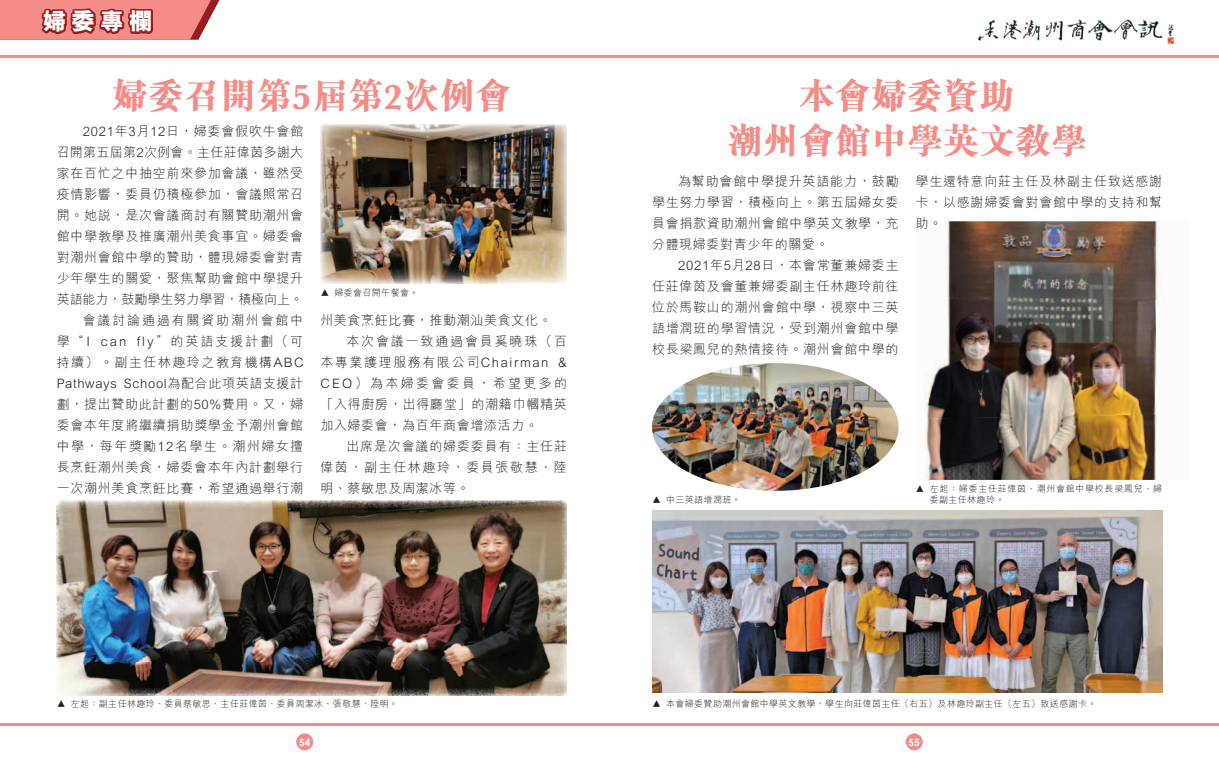
<style>
.page{position:relative;width:1219px;height:766px;background:#fff}
.page>*{position:absolute;margin:0;border:0;box-sizing:border-box;transform-origin:0 0}
.t1{font:800 36px/45px "M Sung";color:#f48d88;text-align:center}
.t2{font:800 24px "M Hei";color:#fff}
.t3{font:300 13px/21px "M Hei";letter-spacing:.055em;color:#231f20;text-align:justify}
.t4{font:300 13px "M Hei";letter-spacing:.125em;color:#231f20}
.t5{font:300 13px "M Hei";letter-spacing:.18em;color:#231f20}
.t6{font:300 13px "M Hei";letter-spacing:.14em;color:#231f20}
.t7{font:700 10px "Century Gothic";color:#fff}
.t8{font:300 9px "M Hei";letter-spacing:.04em;color:#231f20}
.t9{font:300 9px/11px "M Hei";letter-spacing:.08em;color:#231f20}
</style>
<div class="page">
<img style="left:978px;top:19px;width:197px;height:25px">
<hr style="left:0;top:56px;width:1219px;height:2px;background:#f48d88">
<hr style="left:0;top:723px;width:1219px;height:2px;background:#f48d88">
<div style="left:296px;top:733px;width:17px;height:17px;background:#f48d88;border-radius:50%"></div>
<div style="left:906px;top:733px;width:17px;height:17px;background:#f48d88;border-radius:50%"></div>
<svg style="left:0;top:0;width:219px;height:40px;background:#d8716f"></svg>
<img style="left:320px;top:124px;width:247px;height:159px">
<img style="left:57px;top:500px;width:510px;height:194px">
<img style="left:652px;top:510px;width:510px;height:182px">
<img style="left:652px;top:363px;width:247px;height:127px">
<img style="left:924px;top:221px;width:230px;height:193px">
<img style="left:1154px;top:221px;width:5px;height:193px">
<img style="left:925px;top:414px;width:232px;height:66px">
<h2 class="t2" style="left:43px;top:9px;width:112px">婦委專欄</h2>
<h1 class="t1" style="left:112px;top:75px;width:401px">婦委召開第5屆第2次例會</h1>
<p class="t3" style="left:57px;top:121px;width:248px;text-align:right">2021年3月12日，婦委會假吹牛會館<br>召開第五屆第2次例會。主任莊偉茵多謝大家在百忙之中抽空前來參加會議，雖然受疫情影響，委員仍積極參加，會議照常召開。她說，是次會議商討有關贊助潮州會館中學教學及推廣潮州美食事宜。婦委會對潮州會館中學的贊助，體現婦委會對青少年學生的關愛，聚焦幫助會館中學提升英語能力，鼓勵學生努力學習，積極向上。會議討論通過有關資助潮州會館中學“I can fly”的英語支援計劃（可持續）。副主任林趣玲之教育機構ABC<br>Pathways School為配合此項英語支援計劃，提出贊助此計劃的50%費用。又，婦委會本年度將繼續捐助獎學金予潮州會館中學，每年獎勵12名學生。潮州婦女擅長烹飪潮州美食，婦委會本年內計劃舉行一次潮州美食烹飪比賽，希望通過舉行潮</p>
<p class="t8" style="left:320px;top:288px;width:100px">▲ 婦委會召開午餐會。</p>
<p class="t3" style="left:320px;top:310px;width:233px">州美食烹飪比賽，推動潮汕美食文化。</p>
<p class="t6" style="left:346px;top:334px;width:222px">本次會議一致通過會員奚曉珠（百</p>
<p class="t4" style="left:320px;top:355px;width:248px">本專業護理服務有限公司Chairman &amp;</p>
<p class="t5" style="left:320px;top:376px;width:248px">CEO）為本婦委會委員，希望更多的</p>
<p class="t3" style="left:320px;top:394px;width:248px">「入得廚房，出得廳堂」的潮籍巾幗精英</p>
<p class="t3" style="left:320px;top:415px;width:219px">加入婦委會，為百年商會增添活力。</p>
<p class="t3" style="left:346px;top:436px;width:222px">出席是次會議的婦委委員有：主任莊</p>
<p class="t4" style="left:320px;top:460px;width:248px">偉茵，副主任林趣玲，委員張敬慧、陸</p>
<p class="t3" style="left:320px;top:478px;width:151px">明、蔡敏思及周潔冰等。</p>
<p class="t8" style="left:57px;top:699px;width:343px">▲ 左起：副主任林趣玲、委員蔡敏思、主任莊偉茵、委員周潔冰、張敬慧、陸明。</p>
<h1 class="t1" style="left:727px;top:75px;width:361px">本會婦委資助<br>潮州會館中學英文教學</h1>
<p class="t3" style="left:652px;top:171px;width:248px;text-indent:26px">為幫助會館中學提升英語能力，鼓勵學生努力學習，積極向上。第五屆婦女委員會捐款資助潮州會館中學英文教學，充分體現婦委對青少年的關愛。</p>
<p class="t3" style="left:652px;top:255px;width:248px;text-indent:26px">2021年5月28日，本會常董兼婦委主任莊偉茵及會董兼婦委副主任林趣玲前往位於馬鞍山的潮州會館中學，視察中三英語增潤班的學習情況，受到潮州會館中學校長梁鳳兒的熱情接待。潮州會館中學的</p>
<p class="t3" style="left:916px;top:171px;width:248px">學生還特意向莊主任及林副主任致送感謝卡，以感謝婦委會對會館中學的支持和幫助。</p>
<p class="t8" style="left:652px;top:494px;width:90px">▲ 中三英語增潤班。</p>
<p class="t9" style="left:930px;top:483px;width:234px;text-indent:-14px">▲ 左起：婦委主任莊偉茵、潮州會館中學校長梁鳳兒、婦委副主任林趣玲。</p>
<p class="t8" style="left:652px;top:699px;width:446px">▲ 本會婦委贊助潮州會館中學英文教學，學生向莊偉茵主任（右五）及林趣玲副主任（左五）致送感謝卡。</p>
<p class="t7" style="left:299px;top:735px;width:13px">54</p>
<p class="t7" style="left:909px;top:735px;width:13px">55</p>
</div>
